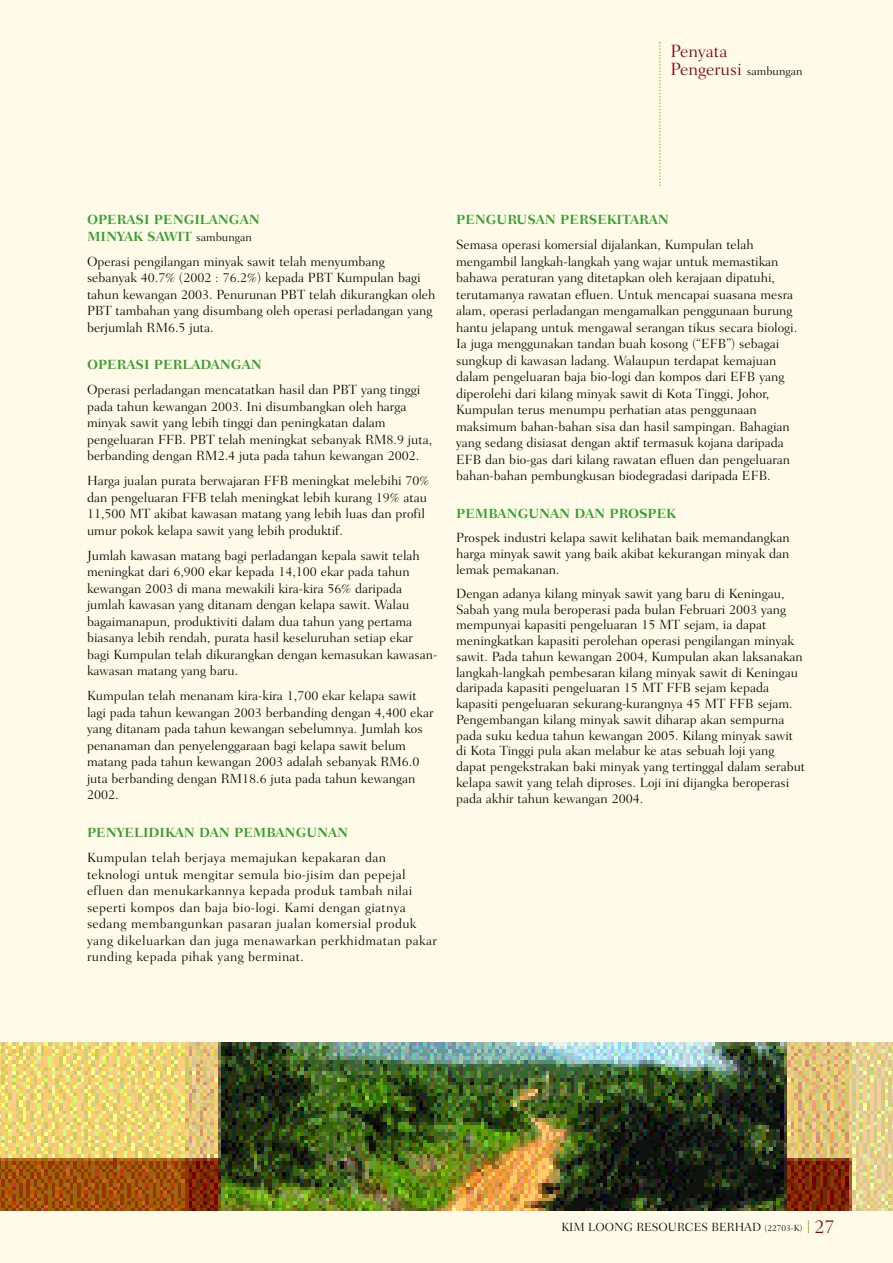
<style>
.page{position:relative;width:893px;height:1263px;background:#fff}
.page>*{position:absolute;margin:0;border:0;box-sizing:border-box;transform-origin:0 0}
.t1{font:300 18px/18px "Fairfield LH";color:#7d000b}
.t2{font:300 13.5px/16.5px "Fairfield LH";color:#000}
.t3{font:300 13.5px/16.5px "Fairfield LH";letter-spacing:.025em;color:#000}
.t4{font:700 13.5px/16.5px "Fairfield LH";color:#349f2c}
.t5{font:300 12px "Fairfield LH";color:#000}
.s1{font-size:12px;color:#000}
.s2{font-weight:300;font-size:12px;color:#000}
.s3{font-size:9px}
.s4{font-size:19.5px;color:#7d000b}
</style>
<div class="page">
<div style="left:0;top:0;width:892px;height:1263px;background:#fffbe8"></div>
<svg style="left:659px;top:42px;width:1px;height:144px"></svg>
<img style="left:0;top:1042px;width:892px;height:169px">
<svg style="left:808px;top:1220px;width:1px;height:13px"></svg>
<h1 class="t1" style="left:670px;top:44px;width:134px">Penyata<br>Pengerusi <span class="s1">sambungan</span></h1>
<p class="t4" style="left:87px;top:213px;width:174px">OPERASI PENGILANGAN<br>MINYAK SAWIT <span class="s2">sambungan</span></p>
<p class="t2" style="left:87px;top:254px;width:350px">Operasi pengilangan minyak sawit telah menyumbang sebanyak 40.7% (2002 : 76.2%) kepada PBT Kumpulan bagi tahun kewangan 2003. Penurunan PBT telah dikurangkan oleh PBT tambahan yang disumbang oleh operasi perladangan yang berjumlah RM6.5 juta.</p>
<p class="t4" style="left:87px;top:358px;width:176px">OPERASI PERLADANGAN</p>
<p class="t2" style="left:87px;top:383px;width:346px">Operasi perladangan mencatatkan hasil dan PBT yang tinggi pada tahun kewangan 2003. Ini disumbangkan oleh harga minyak sawit yang lebih tinggi dan peningkatan dalam pengeluaran FFB. PBT telah meningkat sebanyak RM8.9 juta, berbanding dengan RM2.4 juta pada tahun kewangan 2002.</p>
<p class="t2" style="left:87px;top:474px;width:344px">Harga jualan purata berwajaran FFB meningkat melebihi 70% dan pengeluaran FFB telah meningkat lebih kurang 19% atau 11,500 MT akibat kawasan matang yang lebih luas dan profil umur pokok kelapa sawit yang lebih produktif.</p>
<p class="t2" style="left:87px;top:548px;width:352px">Jumlah kawasan matang bagi perladangan kepala sawit telah meningkat dari 6,900 ekar kepada 14,100 ekar pada tahun kewangan 2003 di mana mewakili kira-kira 56% daripada jumlah kawasan yang ditanam dengan kelapa sawit. Walau bagaimanapun, produktiviti dalam dua tahun yang pertama biasanya lebih rendah, purata hasil keseluruhan setiap ekar bagi Kumpulan telah dikurangkan dengan kemasukan kawasan&shy;kawasan matang yang baru.</p>
<p class="t2" style="left:87px;top:689px;width:348px">Kumpulan telah menanam kira-kira 1,700 ekar kelapa sawit lagi pada tahun kewangan 2003 berbanding dengan 4,400 ekar yang ditanam pada tahun kewangan sebelumnya. Jumlah kos penanaman dan penyelenggaraan bagi kelapa sawit belum matang pada tahun kewangan 2003 adalah sebanyak RM6.0 juta berbanding dengan RM18.6 juta pada tahun kewangan 2002.</p>
<p class="t4" style="left:87px;top:826px;width:263px">PENYELIDIKAN DAN PEMBANGUNAN</p>
<p class="t3" style="left:87px;top:851px;width:351px">Kumpulan telah berjaya memajukan kepakaran dan teknologi untuk mengitar semula bio-jisim dan pepejal efluen dan menukarkannya kepada produk tambah nilai seperti kompos dan baja bio-logi. Kami dengan giatnya sedang membangunkan pasaran jualan komersial produk yang dikeluarkan dan juga menawarkan perkhidmatan pakar runding kepada pihak yang berminat.</p>
<p class="t4" style="left:456px;top:213px;width:214px">PENGURUSAN PERSEKITARAN</p>
<p class="t2" style="left:456px;top:238px;width:342px">Semasa operasi komersial dijalankan, Kumpulan telah mengambil langkah-langkah yang wajar untuk memastikan bahawa peraturan yang ditetapkan oleh kerajaan dipatuhi, terutamanya rawatan efluen. Untuk mencapai suasana mesra alam, operasi perladangan mengamalkan penggunaan burung hantu jelapang untuk mengawal serangan tikus secara biologi.<br>Ia juga menggunakan tandan buah kosong (“EFB”) sebagai sungkup di kawasan ladang. Walaupun terdapat kemajuan dalam pengeluaran baja bio-logi dan kompos dari EFB yang diperolehi dari kilang minyak sawit di Kota Tinggi, Johor, Kumpulan terus menumpu perhatian atas penggunaan maksimum bahan-bahan sisa dan hasil sampingan. Bahagian yang sedang disiasat dengan aktif termasuk kojana daripada EFB dan bio-gas dari kilang rawatan efluen dan pengeluaran bahan-bahan pembungkusan biodegradasi daripada EFB.</p>
<p class="t4" style="left:456px;top:506px;width:221px">PEMBANGUNAN DAN PROSPEK</p>
<p class="t2" style="left:456px;top:531px;width:335px;line-height:15.8px;text-align:justify">Prospek industri kelapa sawit kelihatan baik memandangkan harga minyak sawit yang baik akibat kekurangan minyak dan lemak pemakanan.</p>
<p class="t2" style="left:456px;top:587px;width:350px;line-height:15.8px">Dengan adanya kilang minyak sawit yang baru di Keningau, Sabah yang mula beroperasi pada bulan Februari 2003 yang mempunyai kapasiti pengeluaran 15 MT sejam, ia dapat meningkatkan kapasiti perolehan operasi pengilangan minyak sawit. Pada tahun kewangan 2004, Kumpulan akan laksanakan langkah-langkah pembesaran kilang minyak sawit di Keningau daripada kapasiti pengeluaran 15 MT FFB sejam kepada kapasiti pengeluaran sekurang-kurangnya 45 MT FFB sejam.<br>Pengembangan kilang minyak sawit diharap akan sempurna pada suku kedua tahun kewangan 2005. Kilang minyak sawit di Kota Tinggi pula akan melabur ke atas sebuah loji yang dapat pengekstrakan baki minyak yang tertinggal dalam serabut kelapa sawit yang telah diproses. Loji ini dijangka beroperasi pada akhir tahun kewangan 2004.</p>
<p class="t5" style="left:561px;top:1222px;width:275px">KIM LOONG RESOURCES BERHAD <span class="s3">(22703-K)</span> <span class="s4">27</span></p>
</div>
